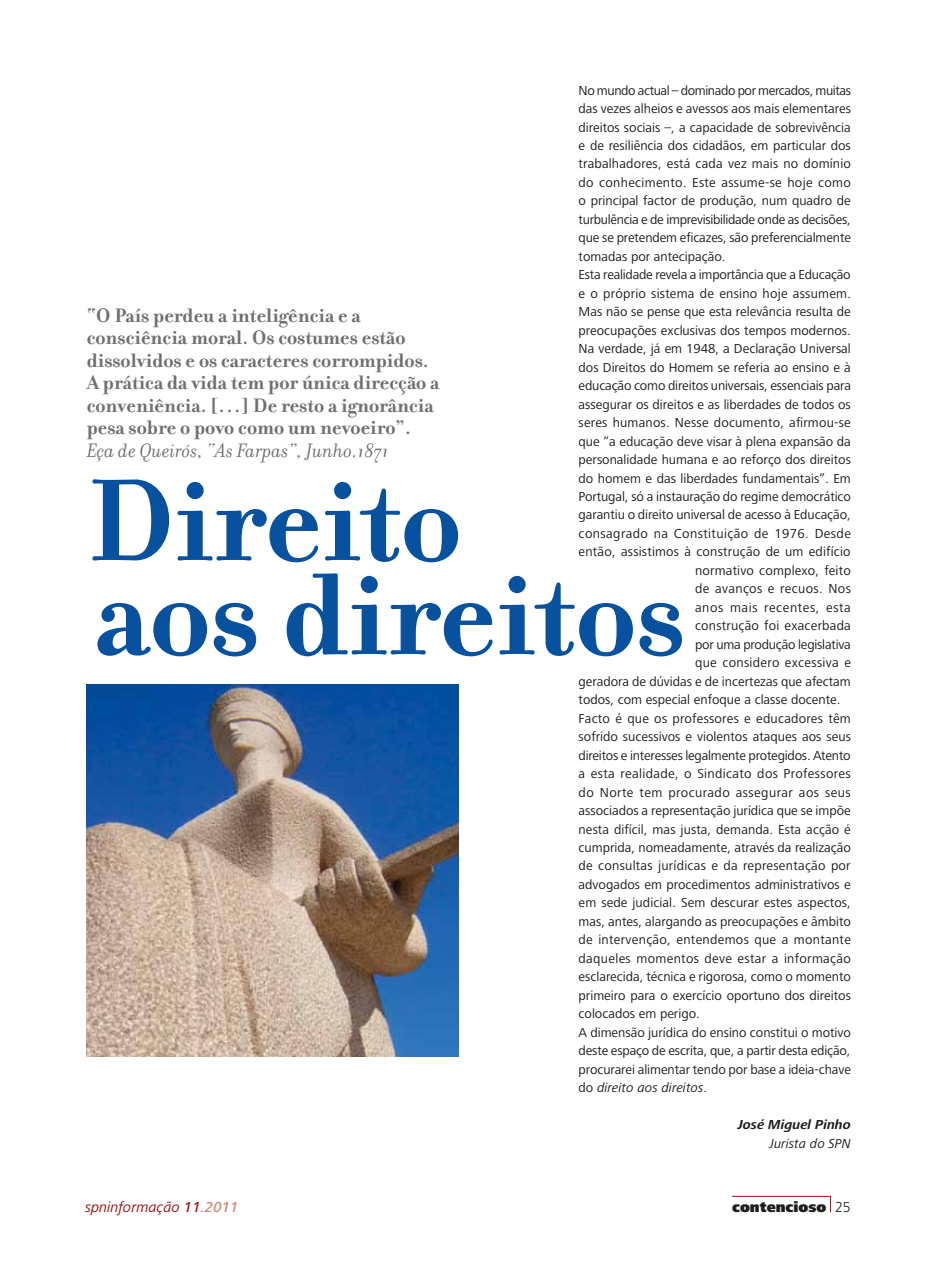
<style>
.page{position:relative;width:936px;height:1276px;background:#fff}
.page>*{position:absolute;margin:0;border:0;box-sizing:border-box;transform-origin:0 0}
.t1{font:700 125.4px "Filosofia";color:#08519f}
.t2{font:700 21px/22.5px "Filosofia";color:#706f6f}
.t3{font:italic 21px "Filosofia";color:#706f6f}
.t4{font:italic 15px "Frutiger Next LT";color:#9d0f12}
.t5{font:900 15px "Frutiger Next LT";color:#1d1d1b}
.t6{font:13.5px "Frutiger Next LT";color:#1d1d1b}
.t7{font:13.5px "Frutiger Next LT";letter-spacing:.025em;color:#1d1d1b}
.t8{font:13.5px "Frutiger Next LT";letter-spacing:.02em;color:#1d1d1b}
.t9{font:13.5px "Frutiger Next LT";letter-spacing:.03em;color:#1d1d1b}
.t10{font:13.5px "Frutiger Next LT";letter-spacing:-.02em;color:#1d1d1b}
.t11{font:13.5px "Frutiger Next LT";letter-spacing:-.03em;color:#1d1d1b}
.t12{font:italic 13.5px "Frutiger Next LT";color:#1d1d1b}
.t13{font:13.5px "Frutiger Next LT";letter-spacing:.04em;color:#1d1d1b}
.t14{font:italic 700 13.5px "Frutiger Next LT";color:#1d1d1b}
.s1{font-style:normal}
.s2{font-weight:500}
.s3{font-weight:500;color:#cf8471}
.s4{font-weight:300}
</style>
<div class="page">
<svg style="left:732px;top:1195px;width:99px;height:18px"></svg>
<img style="left:87px;top:684px;width:372px;height:372px">
<p class="t11" style="left:578px;top:83px;width:274px">No mundo actual – dominado por mercados, muitas</p>
<p class="t6" style="left:578px;top:101px;width:274px">das vezes alheios e avessos aos mais elementares</p>
<p class="t6" style="left:578px;top:120px;width:274px">direitos sociais –, a capacidade de sobrevivência</p>
<p class="t6" style="left:578px;top:138px;width:274px">e de resiliência dos cidadãos, em particular dos</p>
<p class="t6" style="left:578px;top:156px;width:274px">trabalhadores, está cada vez mais no domínio</p>
<p class="t8" style="left:578px;top:175px;width:274px">do conhecimento. Este assume-se hoje como</p>
<p class="t6" style="left:578px;top:193px;width:274px">o principal factor de produção, num quadro de</p>
<p class="t10" style="left:578px;top:212px;width:273px">turbulência e de imprevisibilidade onde as decisões,</p>
<p class="t6" style="left:578px;top:230px;width:274px">que se pretendem eficazes, são preferencialmente</p>
<p class="t6" style="left:578px;top:249px;width:148px">tomadas por antecipação.</p>
<p class="t6" style="left:578px;top:267px;width:273px">Esta realidade revela a importância que a Educação</p>
<p class="t6" style="left:578px;top:286px;width:274px">e o próprio sistema de ensino hoje assumem.</p>
<p class="t6" style="left:578px;top:304px;width:274px">Mas não se pense que esta relevância resulta de</p>
<p class="t6" style="left:578px;top:323px;width:274px">preocupações exclusivas dos tempos modernos.</p>
<p class="t6" style="left:578px;top:341px;width:274px">Na verdade, já em 1948, a Declaração Universal</p>
<p class="t6" style="left:578px;top:360px;width:274px">dos Direitos do Homem se referia ao ensino e à</p>
<p class="t6" style="left:578px;top:378px;width:274px">educação como direitos universais, essenciais para</p>
<p class="t6" style="left:578px;top:397px;width:274px">assegurar os direitos e as liberdades de todos os</p>
<p class="t6" style="left:578px;top:415px;width:273px">seres humanos. Nesse documento, afirmou-se</p>
<p class="t6" style="left:578px;top:433px;width:274px">que “a educação deve visar à plena expansão da</p>
<p class="t6" style="left:578px;top:452px;width:274px">personalidade humana e ao reforço dos direitos</p>
<p class="t6" style="left:578px;top:470px;width:274px">do homem e das liberdades fundamentais”. Em</p>
<p class="t6" style="left:578px;top:489px;width:274px">Portugal, só a instauração do regime democrático</p>
<p class="t6" style="left:578px;top:507px;width:274px">garantiu o direito universal de acesso à Educação,</p>
<p class="t9" style="left:578px;top:526px;width:274px">consagrado na Constituição de 1976. Desde</p>
<p class="t6" style="left:578px;top:544px;width:273px">então, assistimos à construção de um edifício</p>
<p class="t6" style="left:695px;top:563px;width:157px">normativo complexo, feito</p>
<p class="t7" style="left:695px;top:581px;width:157px">de avanços e recuos. Nos</p>
<p class="t13" style="left:695px;top:600px;width:157px">anos mais recentes, esta</p>
<p class="t6" style="left:695px;top:618px;width:157px">construção foi exacerbada</p>
<p class="t6" style="left:695px;top:637px;width:157px">por uma produção legislativa</p>
<p class="t7" style="left:695px;top:655px;width:157px">que considero excessiva e</p>
<p class="t6" style="left:578px;top:674px;width:274px">geradora de dúvidas e de incertezas que afectam</p>
<p class="t6" style="left:578px;top:692px;width:263px">todos, com especial enfoque a classe docente.</p>
<p class="t6" style="left:578px;top:711px;width:274px">Facto é que os professores e educadores têm</p>
<p class="t6" style="left:578px;top:729px;width:274px">sofrido sucessivos e violentos ataques aos seus</p>
<p class="t6" style="left:578px;top:747px;width:273px">direitos e interesses legalmente protegidos. Atento</p>
<p class="t7" style="left:578px;top:766px;width:273px">a esta realidade, o Sindicato dos Professores</p>
<p class="t9" style="left:578px;top:784px;width:274px">do Norte tem procurado assegurar aos seus</p>
<p class="t6" style="left:578px;top:803px;width:274px">associados a representação jurídica que se impõe</p>
<p class="t6" style="left:578px;top:821px;width:274px">nesta difícil, mas justa, demanda. Esta acção é</p>
<p class="t6" style="left:578px;top:840px;width:274px">cumprida, nomeadamente, através da realização</p>
<p class="t8" style="left:578px;top:858px;width:273px">de consultas jurídicas e da representação por</p>
<p class="t6" style="left:578px;top:877px;width:274px">advogados em procedimentos administrativos e</p>
<p class="t6" style="left:578px;top:895px;width:274px">em sede judicial. Sem descurar estes aspectos,</p>
<p class="t6" style="left:578px;top:914px;width:274px">mas, antes, alargando as preocupações e âmbito</p>
<p class="t8" style="left:578px;top:932px;width:274px">de intervenção, entendemos que a montante</p>
<p class="t7" style="left:578px;top:951px;width:274px">daqueles momentos deve estar a informação</p>
<p class="t6" style="left:578px;top:969px;width:274px">esclarecida, técnica e rigorosa, como o momento</p>
<p class="t6" style="left:578px;top:988px;width:274px">primeiro para o exercício oportuno dos direitos</p>
<p class="t6" style="left:578px;top:1006px;width:123px">colocados em perigo.</p>
<p class="t6" style="left:578px;top:1024px;width:274px">A dimensão jurídica do ensino constitui o motivo</p>
<p class="t6" style="left:578px;top:1043px;width:273px">deste espaço de escrita, que, a partir desta edição,</p>
<p class="t6" style="left:578px;top:1061px;width:274px">procurarei alimentar tendo por base a ideia-chave</p>
<p class="t12" style="left:578px;top:1080px;width:130px"><span class="s1">do</span> direito aos direitos<span class="s1">.</span></p>
<p class="t14" style="left:737px;top:1117px;width:115px">José Miguel Pinho</p>
<p class="t12" style="left:769px;top:1135px;width:82px">Jurista do SPN</p>
<h2 class="t2" style="left:87px;top:304px;width:354px">“O País perdeu a inteligência e a consciência moral. Os costumes estão dissolvidos e os caracteres corrompidos.<br>A prática da vida tem por única direcção a conveniência. […] De resto a ignorância pesa sobre o povo como um nevoeiro”.</h2>
<h2 class="t3" style="left:87px;top:439px;width:304px">Eça de Queirós, “As Farpas”, Junho.1871</h2>
<h1 class="t1" style="left:87px;top:446px;width:376px">Direito</h1>
<h1 class="t1" style="left:94px;top:539px;width:592px">aos direitos</h1>
<p class="t4" style="left:85px;top:1199px;width:155px">spninformação <span class="s2">11</span><span class="s3">.2011</span></p>
<p class="t5" style="left:732px;top:1198px;width:120px">contencioso <span class="s4">25</span></p>
</div>
